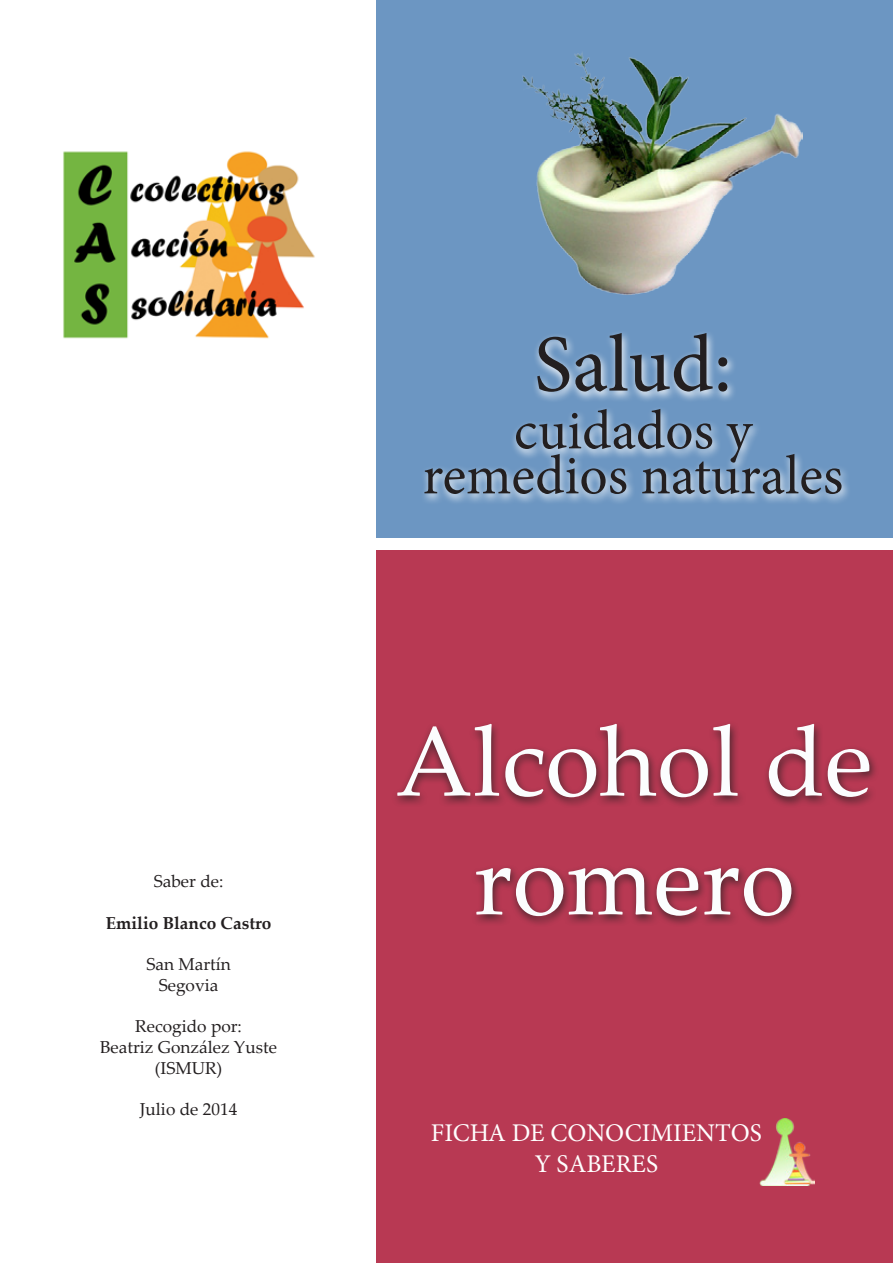
<style>
.page{position:relative;width:893px;height:1263px;background:#fff}
.page>*{position:absolute;margin:0;border:0;box-sizing:border-box;transform-origin:0 0}
.t1{font:99px/118.8px "Palatino Linotype";color:#fbfdfe;text-align:center}
.Título_salud{font:81px "Minion Pro";color:#231f20}
.t2{font:55.5px/45px "Minion Pro";color:#231f20;text-align:center}
.t3{font:25.5px "Minion Pro";color:#fff}
.t4{font:17.25px "Palatino Linotype";color:#231f20}
.t5{font:700 17.25px "Palatino Linotype";color:#231f20}
</style>
<div class="page">
<div style="left:376px;top:0;width:517px;height:538px;background:#6c96c2"></div>
<div style="left:376px;top:551px;width:517px;height:712px;background:#b83953"></div>
<img style="left:63px;top:151px;width:252px;height:188px">
<img style="left:759px;top:1118px;width:55px;height:67px">
<img style="left:523px;top:53px;width:279px;height:241px">
<div style="left:392px;top:720px;width:487px;height:208px;background:#231f20;opacity:.75"></div>
<svg style="left:424px;top:333px;width:424px;height:169px"></svg>
<p class="t4" style="left:154px;top:869px;width:71px">Saber de:</p>
<p class="t5" style="left:106px;top:911px;width:167px">Emilio Blanco Castro</p>
<p class="t4" style="left:146px;top:952px;width:86px">San Martín</p>
<p class="t4" style="left:159px;top:973px;width:61px">Segovia</p>
<p class="t4" style="left:135px;top:1014px;width:108px">Recogido por:</p>
<p class="t4" style="left:100px;top:1035px;width:179px">Beatriz González Yuste</p>
<p class="t4" style="left:155px;top:1055px;width:69px">(ISMUR)</p>
<p class="t4" style="left:140px;top:1097px;width:99px">Julio de 2014</p>
<p class="Título_salud" style="left:534px;top:310px;width:200px">Salud:</p>
<p class="t2" style="left:423px;top:408px;width:422px">cuidados y remedios naturales</p>
<p class="t1" style="left:396px;top:698px;width:478px">Alcohol de romero</p>
<p class="t3" style="left:431px;top:1116px;width:333px">FICHA DE CONOCIMIENTOS</p>
<p class="t3" style="left:535px;top:1146px;width:125px">Y SABERES</p>
</div>
